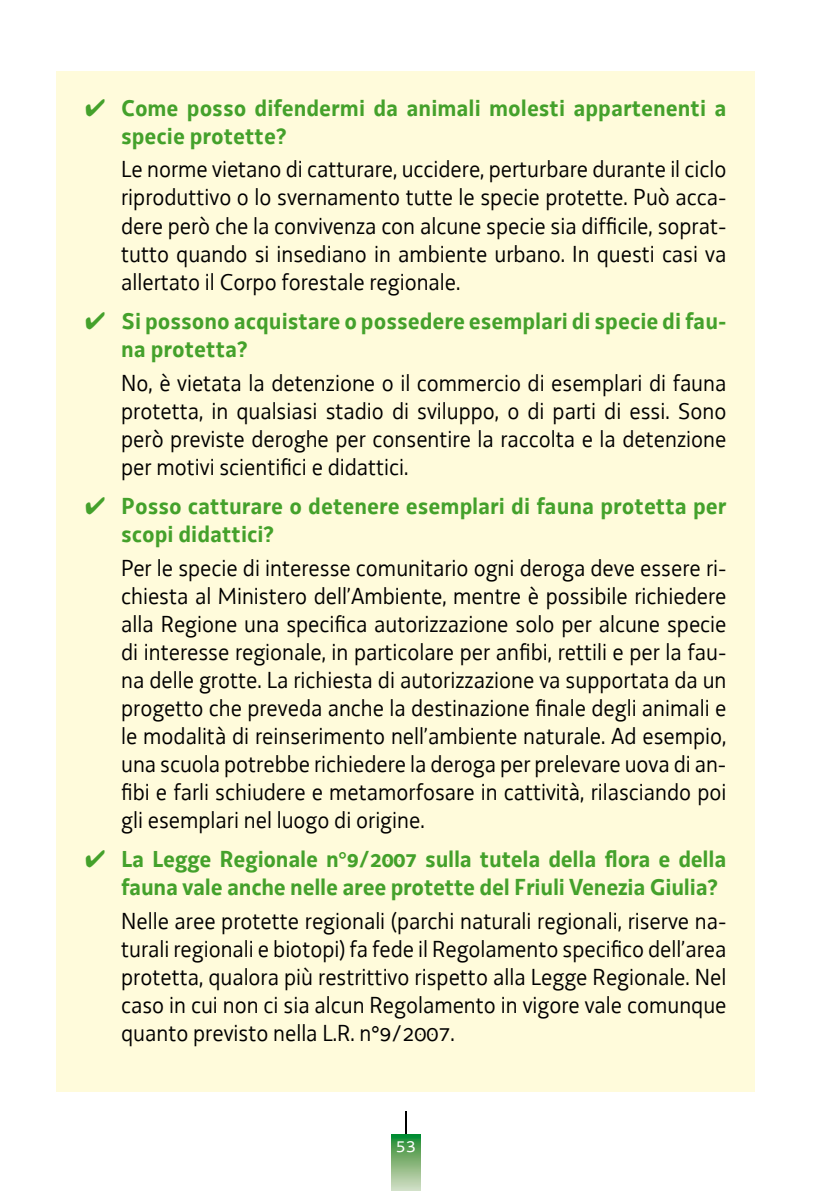
<style>
.page{position:relative;width:840px;height:1191px;background:#fff}
.page>*{position:absolute;margin:0;border:0;box-sizing:border-box;transform-origin:0 0}
.t1{font:24px/28px "Decima WE";color:#000;text-align:justify}
.t2{font:700 24px/28px "Decima WE";color:#44a12b}
.t3{font:20px "Decima WE";color:#fff}
</style>
<div class="page">
<svg style="left:391px;top:1134px;width:29px;height:57px;background:#7bb378"></svg>
<div style="left:57px;top:71px;width:697px;height:1020px;background:#fffbdb"></div>
<svg style="left:405px;top:1111px;width:1px;height:23px"></svg>
<p class="t2" style="left:121px;top:94px;width:606px;text-indent:-36px">✔ Come posso difendermi da animali molesti appartenenti a specie protette?</p>
<p class="t1" style="left:121px;top:156px;width:606px">Le norme vietano di catturare, uccidere, perturbare durante il ciclo riproduttivo o lo svernamento tutte le specie protette. Può acca&shy;dere però che la convivenza con alcune specie sia difficile, soprat&shy;tutto quando si insediano in ambiente urbano. In questi casi va allertato il Corpo forestale regionale.</p>
<p class="t2" style="left:121px;top:307px;width:606px;text-indent:-36px">✔ Si possono acquistare o possedere esemplari di specie di fau&shy;na protetta?</p>
<p class="t1" style="left:121px;top:369px;width:606px">No, è vietata la detenzione o il commercio di esemplari di fauna protetta, in qualsiasi stadio di sviluppo, o di parti di essi. Sono però previste deroghe per consentire la raccolta e la detenzione per motivi scientifici e didattici.</p>
<p class="t2" style="left:121px;top:492px;width:606px;text-indent:-36px">✔ Posso catturare o detenere esemplari di fauna protetta per scopi didattici?</p>
<p class="t1" style="left:121px;top:554px;width:606px">Per le specie di interesse comunitario ogni deroga deve essere ri&shy;chiesta al Ministero dell’Ambiente, mentre è possibile richiedere alla Regione una specifica autorizzazione solo per alcune specie di interesse regionale, in particolare per anfibi, rettili e per la fau&shy;na delle grotte. La richiesta di autorizzazione va supportata da un progetto che preveda anche la destinazione finale degli animali e le modalità di reinserimento nell’ambiente naturale. Ad esempio, una scuola potrebbe richiedere la deroga per prelevare uova di an&shy;fibi e farli schiudere e metamorfosare in cattività, rilasciando poi gli esemplari nel luogo di origine.</p>
<p class="t2" style="left:121px;top:845px;width:606px;text-indent:-36px">✔ La Legge Regionale n°9/2007 sulla tutela della flora e della fauna vale anche nelle aree protette del Friuli Venezia Giulia?</p>
<p class="t1" style="left:121px;top:907px;width:606px">Nelle aree protette regionali (parchi naturali regionali, riserve na&shy;turali regionali e biotopi) fa fede il Regolamento specifico dell’area protetta, qualora più restrittivo rispetto alla Legge Regionale. Nel caso in cui non ci sia alcun Regolamento in vigore vale comunque quanto previsto nella L.R. n°9/2007.</p>
<p class="t3" style="left:395px;top:1134px;width:21px">53</p>
</div>
